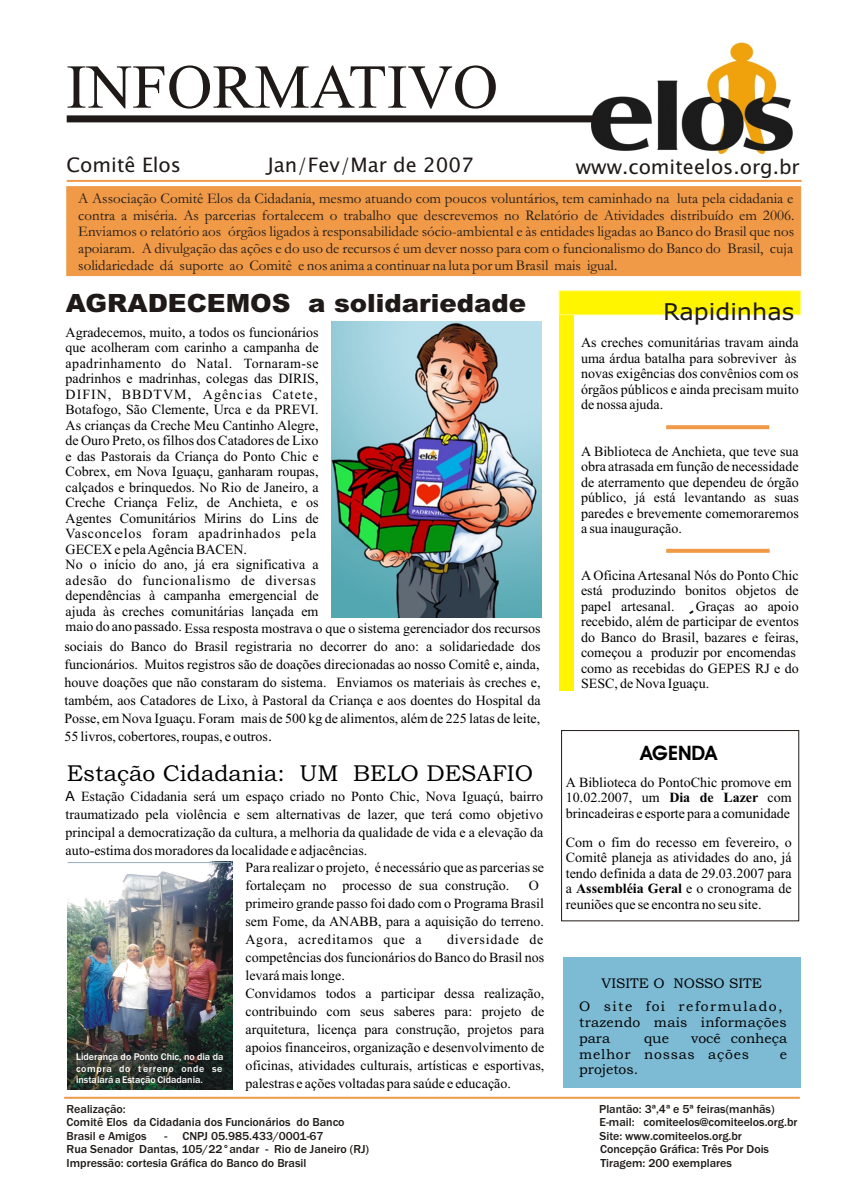
<style>
.page{position:relative;width:843px;height:1191px;background:#fff}
.page>*{position:absolute;margin:0;border:0;box-sizing:border-box;transform-origin:0 0}
.t1{font:62.4px "Times New Roman";color:#1f1a17}
.t2{font:900 25.2px "Arial";color:#1f1a17}
.t3{font:23.1px "Verdana";color:#1f1a17;scale:1.04 1}
.t4{font:23px "Bookman Old Style";color:#000}
.t5{font:700 20px "Avant Garde Bk BT";color:#000}
.t6{font:19.9px "Lucida Sans Unicode";color:#1f1a17}
.t7{font:15px/16.9px "Garamond";color:#1f1a17;text-align:justify}
.t8{font:14px/15.5px "Times New Roman";color:#000;text-align:justify}
.t9{font:14px/23.6px "Bookman Old Style";letter-spacing:.105em;color:#000;text-align:center}
.t10{font:14px/15.7px "Bookman Old Style";letter-spacing:.02em;color:#000}
.t11{font:14px/15.8px "Bookman Old Style";letter-spacing:.05em;color:#000}
.t12{font:14px "Bookman Old Style";color:#000}
.t13{font:500 12px "Franklin Gothic";color:#1f1a17}
.t14{font:500 10px/11.3px "Franklin Gothic";color:#fff;text-align:justify}
.s1{font-size:16px}
.s2{font-family:"Arial"}
.s3{font-weight:700}
</style>
<div class="page">
<div style="left:560px;top:313px;width:14px;height:378px;background:#fff500"></div>
<div style="left:563px;top:957px;width:237px;height:131px;background:#7dbad4"></div>
<div style="left:561px;top:730px;width:238px;height:191px;border:1px solid #1f1a17"></div>
<img style="left:586px;top:42px;width:207px;height:113px">
<div style="left:67px;top:115px;width:530px;height:7px;background:#1f1a17"></div>
<hr style="left:67px;top:180px;width:735px;height:2px;background:#f09947">
<div style="left:67px;top:187px;width:734px;height:89px;background:#f09947"></div>
<div style="left:559px;top:291px;width:242px;height:24px;background:#fff500;border:1px solid #fffa73"></div>
<svg style="left:666px;top:425px;width:103px;height:4px"></svg>
<svg style="left:666px;top:549px;width:104px;height:4px"></svg>
<svg style="left:689px;top:610px;width:5px;height:4px"></svg>
<hr style="left:64px;top:1097px;width:736px;height:2px;background:#f09947">
<img style="left:68px;top:862px;width:164px;height:227px">
<svg style="left:67px;top:862px;width:164px;height:1px"></svg>
<img style="left:332px;top:321px;width:209px;height:297px">
<h1 class="t1" style="left:66px;top:64px;width:434px">INFORMATIVO</h1>
<h3 class="t6" style="left:66px;top:156px;width:116px">Comitê Elos</h3>
<h3 class="t6" style="left:268px;top:156px;width:208px">Jan/Fev/Mar de 2007</h3>
<h3 class="t6" style="left:576px;top:158px;width:225px">www.comiteelos.org.br</h3>
<p class="t7" style="left:78px;top:191px;width:718px">A Associação Comitê Elos da Cidadania, mesmo atuando com poucos voluntários, tem caminhado na luta pela cidadania e contra a miséria. As parcerias fortalecem o trabalho que descrevemos no Relatório de Atividades distribuído em 2006.<br>Enviamos o relatório aos órgãos ligados à responsabilidade sócio-ambiental e às entidades ligadas ao Banco do Brasil que nos apoiaram. A divulgação das ações e do uso de recursos é um dever nosso para com o funcionalismo do Banco do Brasil, cuja solidariedade dá suporte ao Comitê e nos anima a continuar na luta por um Brasil mais igual.</p>
<h2 class="t2" style="left:66px;top:294px;width:462px">AGRADECEMOS a solidariedade</h2>
<h3 class="t3" style="left:663px;top:302px;width:127px">Rapidinhas</h3>
<p class="t8" style="left:66px;top:325px;width:255px;text-align:left">Agradecemos, muito, a todos os funcionários que acolheram com carinho a campanha de apadrinhamento do Natal. Tornaram-se padrinhos e madrinhas, colegas das DIRIS, DIFIN, BBDTVM, Agências Catete, Botafogo, São Clemente, Urca e da PREVI.<br>As crianças da Creche Meu Cantinho Alegre, de Ouro Preto, os filhos dos Catadores de Lixo e das Pastorais da Criança do Ponto Chic e Cobrex, em Nova Iguaçu, ganharam roupas, calçados e brinquedos. No Rio de Janeiro, a Creche Criança Feliz, de Anchieta, e os Agentes Comunitários Mirins do Lins de Vasconcelos foram apadrinhados pela GECEX e pela Agência BACEN.<br>No o início do ano, já era significativa a adesão do funcionalismo de diversas dependências à campanha emergencial de ajuda às creches comunitárias lançada em</p>
<p class="t8" style="left:65px;top:620px;width:478px;line-height:18px">maio do ano passado. Essa resposta mostrava o que o sistema gerenciador dos recursos sociais do Banco do Brasil registraria no decorrer do ano: a solidariedade dos funcionários. Muitos registros são de doações direcionadas ao nosso Comitê e, ainda, houve doações que não constaram do sistema. Enviamos os materiais às creches e, também, aos Catadores de Lixo, à Pastoral da Criança e aos doentes do Hospital da Posse, em Nova Iguaçu. Foram mais de 500 kg de alimentos, além de 225 latas de leite, 55 livros, cobertores, roupas, e outros<span class="s1">.</span></p>
<h3 class="t4" style="left:67px;top:764px;width:468px">Estação Cidadania: UM BELO DESAFIO</h3>
<p class="t8" style="left:66px;top:788px;width:479px;line-height:18px"><span class="s2">A</span> Estação Cidadania será um espaço criado no Ponto Chic, Nova Iguaçú, bairro traumatizado pela violência e sem alternativas de lazer, que terá como objetivo principal a democratização da cultura, a melhoria da qualidade de vida e a elevação da auto-estima dos moradores da localidade e adjacências.</p>
<p class="t14" style="left:76px;top:1052px;width:149px">Liderança do Ponto Chic, no dia da compra do t erreno onde se instalará a Estação Cidadania.</p>
<p class="t8" style="left:245px;top:860px;width:300px;line-height:18px">Para realizar o projeto, é necessário que as parcerias se fortaleçam no processo de sua construção.</p>
<p class="t8" style="left:245px;top:878px;width:300px;line-height:18px;text-align:left;text-indent:283px">O primeiro grande passo foi dado com o Programa Brasil sem Fome, da ANABB, para a aquisição do terreno.<br>Agora, acreditamos que a</p>
<p class="t8" style="left:245px;top:932px;width:300px;line-height:18px;text-align:left;text-indent:202px">diversidade de competências dos funcionários do Banco do Brasil nos levará mais longe.<br>Convidamos todos a participar dessa realização, contribuindo com seus saberes para: projeto de arquitetura, licença para construção, projetos para apoios financeiros, organização e desenvolvimento de oficinas, atividades culturais, artísticas e esportivas, palestras e ações voltadas para saúde e educação.</p>
<p class="t8" style="left:581px;top:336px;width:219px;text-align:left">As creches comunitárias travam ainda uma árdua batalha para sobreviver às novas exigências dos convênios com os órgãos públicos e ainda precisam muito de nossa ajuda.</p>
<p class="t8" style="left:581px;top:445px;width:219px">A Biblioteca de Anchieta, que teve sua obra atrasada em função de necessidade de aterramento que dependeu de órgão público, já está levantando as suas paredes e brevemente comemoraremos a sua inauguração.</p>
<p class="t8" style="left:581px;top:569px;width:219px">A Oficina Artesanal Nós do Ponto Chic está produzindo bonitos objetos de papel artesanal.</p>
<p class="t8" style="left:581px;top:600px;width:219px;text-align:left;text-indent:115px">Graças ao apoio recebido, além de participar de eventos do Banco do Brasil, bazares e feiras, começou a produzir por encomendas como as recebidas do GEPES RJ e do<br>SESC, de Nova Iguaçu.</p>
<h3 class="t5" style="left:641px;top:745px;width:78px">AGENDA</h3>
<p class="t8" style="left:566px;top:776px;width:227px">A Biblioteca do PontoChic promove em 10.02.2007, um <span class="s3">Dia de Lazer</span> com brincadeiras e esporte para a comunidade</p>
<p class="t8" style="left:566px;top:836px;width:227px">Com o fim do recesso em fevereiro, o Comitê planeja as atividades do ano, já tendo definida a data de 29.03.2007 para a <span class="s3">Assembléia Geral</span> e o cronograma de reuniões que se encontra no seu site.</p>
<p class="t9" style="left:579px;top:973px;width:205px">VISITE O NOSSO SITE<br>O site foi reformulado,</p>
<p class="t10" style="left:579px;top:1016px;width:209px">trazendo mais informações para</p>
<p class="t11" style="left:579px;top:1032px;width:209px;text-indent:112px">você conheça melhor nossas ações</p>
<p class="t10" style="left:644px;top:1032px;width:26px">que</p>
<p class="t10" style="left:780px;top:1047px;width:9px">e</p>
<p class="t12" style="left:579px;top:1064px;width:61px">projetos.</p>
<p class="t13" style="left:67px;top:1104px;width:61px">Realização:</p>
<p class="t13" style="left:599px;top:1104px;width:177px">Plantão: 3ª,4ª e 5ª feiras(manhãs)</p>
<p class="t13" style="left:67px;top:1118px;width:279px">Comitê Elos da Cidadania dos Funcionários do Banco</p>
<p class="t13" style="left:600px;top:1118px;width:199px">E-mail: comiteelos@comiteelos.org.br</p>
<p class="t13" style="left:67px;top:1131px;width:81px">Brasil e Amigos</p>
<p class="t13" style="left:165px;top:1131px;width:161px">- CNPJ 05.985.433/0001-67</p>
<p class="t13" style="left:600px;top:1131px;width:144px">Site: www.comiteelos.org.br</p>
<p class="t13" style="left:67px;top:1145px;width:304px">Rua Senador Dantas, 105/22°andar - Rio de Janeiro (RJ)</p>
<p class="t13" style="left:600px;top:1145px;width:170px">Concepção Gráfica: Três Por Dois</p>
<p class="t13" style="left:67px;top:1159px;width:241px">Impressão: cortesia Gráfica do Banco do Brasil</p>
<p class="t13" style="left:600px;top:1159px;width:133px">Tiragem: 200 exemplares</p>
</div>
